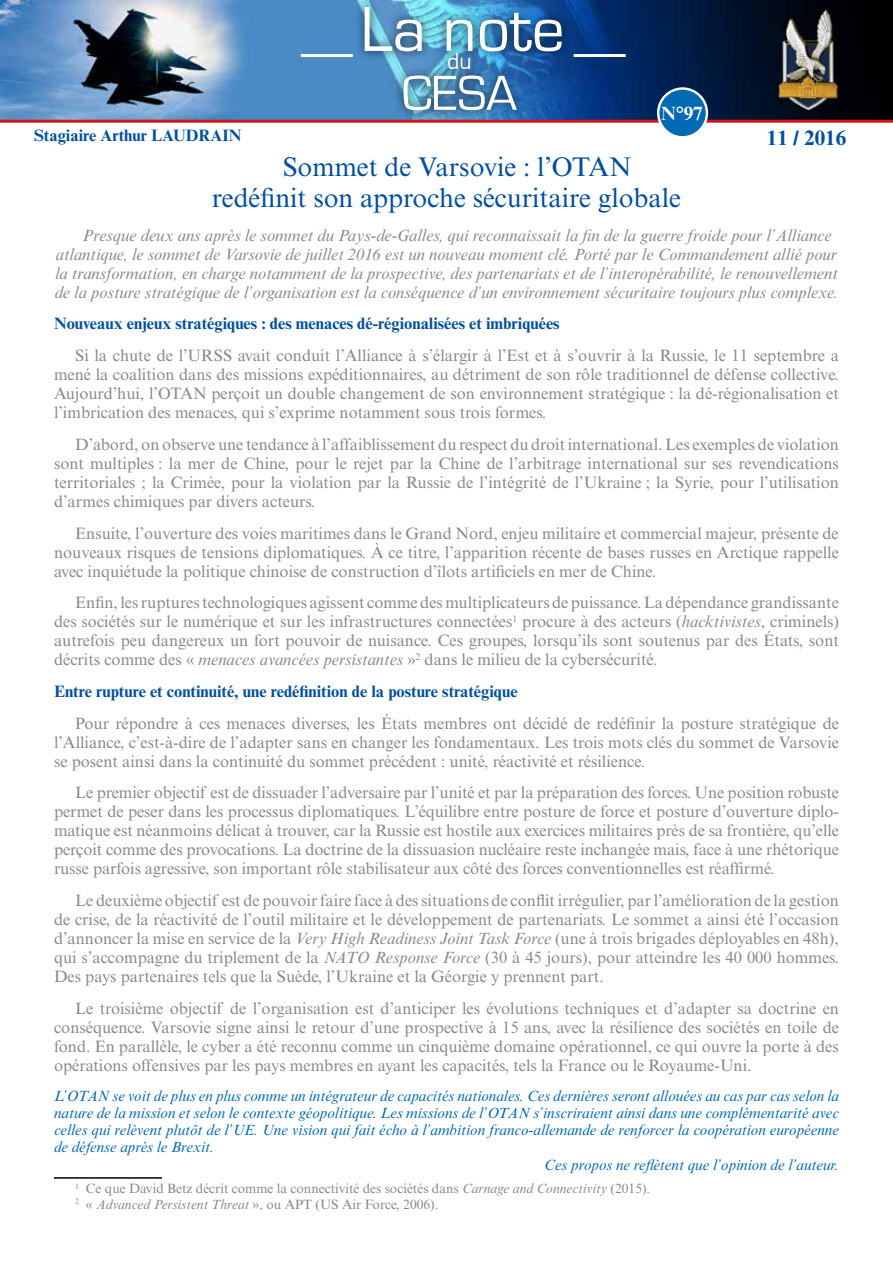
<style>
.page{position:relative;width:893px;height:1263px;background:#fff}
.page>*{position:absolute;margin:0;border:0;box-sizing:border-box;transform-origin:0 0}
.t1{font:66px "Eurostile";color:#fff}
.t2{font:51px "Eurostile";color:#fff}
.t3{font:27px/31px "Times New Roman MT Std";color:#004f9f}
.t4{font:24px "Eurostile";color:#fff}
.t5{font:700 21px "Times New Roman MT Std";color:#004f9f}
.t6{font:700 19.2px "Times New Roman MT Std";color:#fff}
.t7{font:16.5px/18.9px "Times New Roman MT Std";color:#8a8989;text-align:justify}
.t8{font:italic 16.5px/19px "Times New Roman MT Std";color:#8a8989}
.t9{font:700 16.5px "Times New Roman MT Std";color:#004f9f}
.t10{font:italic 15px "Times New Roman MT Std";color:#0069b4}
.t11{font:13.5px/15.5px "Times New Roman MT Std";color:#8a8989}
.s1{font-style:italic}
</style>
<div class="page">
<img style="left:0;top:0;width:893px;height:120px">
<hr style="left:0;top:120px;width:893px;height:3px;background:#cd171a">
<hr style="left:301px;top:54px;width:52px;height:3px;background:#fff">
<hr style="left:574px;top:54px;width:52px;height:3px;background:#fff">
<div style="left:658px;top:89px;width:49px;height:48px;background:#0069b4;border-radius:50%"></div>
<div style="left:657px;top:87px;width:51px;height:51px;border:2px solid #fff;border-radius:50%"></div>
<div style="left:355px;top:0;width:216px;height:61px;background:#000;opacity:.75"></div>
<div style="left:394px;top:45px;width:131px;height:75px;background:#000;opacity:.75"></div>
<hr style="left:54px;top:1177px;width:108px;height:2px;background:#000">
<h1 class="t1" style="left:360px;top:-6px;width:206px">La note</h1>
<h3 class="t4" style="left:447px;top:49px;width:26px">du</h3>
<h2 class="t2" style="left:402px;top:66px;width:117px">CESA</h2>
<p class="t6" style="left:661px;top:102px;width:43px">N°97</p>
<p class="t9" style="left:34px;top:126px;width:209px">Stagiaire Arthur LAUDRAIN</p>
<p class="t5" style="left:767px;top:125px;width:81px">11 / 2016</p>
<h3 class="t3" style="left:212px;top:151px;width:471px;text-indent:71px">Sommet de Varsovie : l’OTAN redéfinit son approche sécuritaire globale</h3>
<p class="t8" style="left:55px;top:226px;width:785px;text-indent:28px">Presque deux ans après le sommet du Pays-de-Galles, qui reconnaissait la fin de la guerre froide pour l’Alliance atlantique, le sommet de Varsovie de juillet 2016 est un nouveau moment clé. Porté par le Commandement allié pour la transformation, en charge notamment de la prospective, des partenariats et de l’interopérabilité, le renouvellement de la posture stratégique de l’organisation est la conséquence d’un environnement sécuritaire toujours plus complexe.</p>
<p class="t9" style="left:54px;top:314px;width:507px">Nouveaux enjeux stratégiques : des menaces dé-régionalisées et imbriquées</p>
<p class="t7" style="left:54px;top:346px;width:787px;text-indent:21px">Si la chute de l’URSS avait conduit l’Alliance à s’élargir à l’Est et à s’ouvrir à la Russie, le 11 septembre a mené la coalition dans des missions expéditionnaires, au détriment de son rôle traditionnel de défense collective.<br>Aujourd’hui, l’OTAN perçoit un double changement de son environnement stratégique : la dé-régionalisation et l’imbrication des menaces, qui s’exprime notamment sous trois formes.</p>
<p class="t7" style="left:54px;top:435px;width:786px;text-indent:21px">D’abord, on observe une tendance à l’affaiblissement du respect du droit international. Les exemples de violation sont multiples : la mer de Chine, pour le rejet par la Chine de l’arbitrage international sur ses revendications territoriales ; la Crimée, pour la violation par la Russie de l’intégrité de l’Ukraine ; la Syrie, pour l’utilisation d’armes chimiques par divers acteurs.</p>
<p class="t7" style="left:54px;top:523px;width:786px;text-indent:21px">Ensuite, l’ouverture des voies maritimes dans le Grand Nord, enjeu militaire et commercial majeur, présente de nouveaux risques de tensions diplomatiques. À ce titre, l’apparition récente de bases russes en Arctique rappelle avec inquiétude la politique chinoise de construction d’îlots artificiels en mer de Chine.</p>
<p class="t7" style="left:54px;top:593px;width:786px;text-indent:21px">Enfin, les ruptures technologiques agissent comme des multiplicateurs de puissance. La dépendance grandissante des sociétés sur le numérique et sur les infrastructures connectées<sup>1</sup> procure à des acteurs (<span class="s1">hacktivistes</span>, criminels) autrefois peu dangereux un fort pouvoir de nuisance. Ces groupes, lorsqu’ils sont soutenus par des États, sont décrits comme des « <span class="s1">menaces avancées persistantes</span> »<sup>2</sup> dans le milieu de la cybersécurité.</p>
<p class="t9" style="left:54px;top:681px;width:465px">Entre rupture et continuité, une redéfinition de la posture stratégique</p>
<p class="t7" style="left:54px;top:714px;width:787px;text-indent:21px">Pour répondre à ces menaces diverses, les États membres ont décidé de redéfinir la posture stratégique de l’Alliance, c’est-à-dire de l’adapter sans en changer les fondamentaux. Les trois mots clés du sommet de Varsovie se posent ainsi dans la continuité du sommet précédent : unité, réactivité et résilience.</p>
<p class="t7" style="left:54px;top:783px;width:787px;text-indent:21px">Le premier objectif est de dissuader l’adversaire par l’unité et par la préparation des forces. Une position robuste permet de peser dans les processus diplomatiques. L’équilibre entre posture de force et posture d’ouverture diplo&shy;matique est néanmoins délicat à trouver, car la Russie est hostile aux exercices militaires près de sa frontière, qu’elle perçoit comme des provocations. La doctrine de la dissuasion nucléaire reste inchangée mais, face à une rhétorique russe parfois agressive, son important rôle stabilisateur aux côté des forces conventionnelles est réaffirmé.</p>
<p class="t7" style="left:54px;top:891px;width:786px;text-indent:21px">Le deuxième objectif est de pouvoir faire face à des situations de conflit irrégulier, par l’amélioration de la gestion de crise, de la réactivité de l’outil militaire et le développement de partenariats. Le sommet a ainsi été l’occasion d’annoncer la mise en service de la <span class="s1">Very High Readiness Joint Task Force</span> (une à trois brigades déployables en 48h), qui s’accompagne du triplement de la <span class="s1">NATO Response Force</span> (30 à 45 jours), pour atteindre les 40 000 hommes.<br>Des pays partenaires tels que la Suède, l’Ukraine et la Géorgie y prennent part.</p>
<p class="t7" style="left:54px;top:998px;width:786px;text-indent:21px">Le troisième objectif de l’organisation est d’anticiper les évolutions techniques et d’adapter sa doctrine en conséquence. Varsovie signe ainsi le retour d’une prospective à 15 ans, avec la résilience des sociétés en toile de fond. En parallèle, le cyber a été reconnu comme un cinquième domaine opérationnel, ce qui ouvre la porte à des opérations offensives par les pays membres en ayant les capacités, tels la France ou le Royaume-Uni.</p>
<p class="t10" style="left:54px;top:1087px;width:787px">L’OTAN se voit de plus en plus comme un intégrateur de capacités nationales. Ces dernières seront allouées au cas par cas selon la</p>
<p class="t10" style="left:54px;top:1104px;width:786px">nature de la mission et selon le contexte géopolitique. Les missions de l’OTAN s’inscriraient ainsi dans une complémentarité avec</p>
<p class="t10" style="left:54px;top:1121px;width:786px">celles qui relèvent plutôt de l’UE. Une vision qui fait écho à l’ambition franco-allemande de renforcer la coopération européenne</p>
<p class="t10" style="left:54px;top:1139px;width:162px">de défense après le Brexit.</p>
<p class="t10" style="left:544px;top:1156px;width:296px">Ces propos ne reflètent que l’opinion de l’auteur.</p>
<p class="t11" style="left:75px;top:1181px;width:576px"><sup>1</sup> Ce que David Betz décrit comme la connectivité des sociétés dans <span class="s1">Carnage and Connectivity</span> (2015).<br><sup>2</sup> « <span class="s1">Advanced Persistent Threat</span> », ou APT (US Air Force, 2006).</p>
</div>
